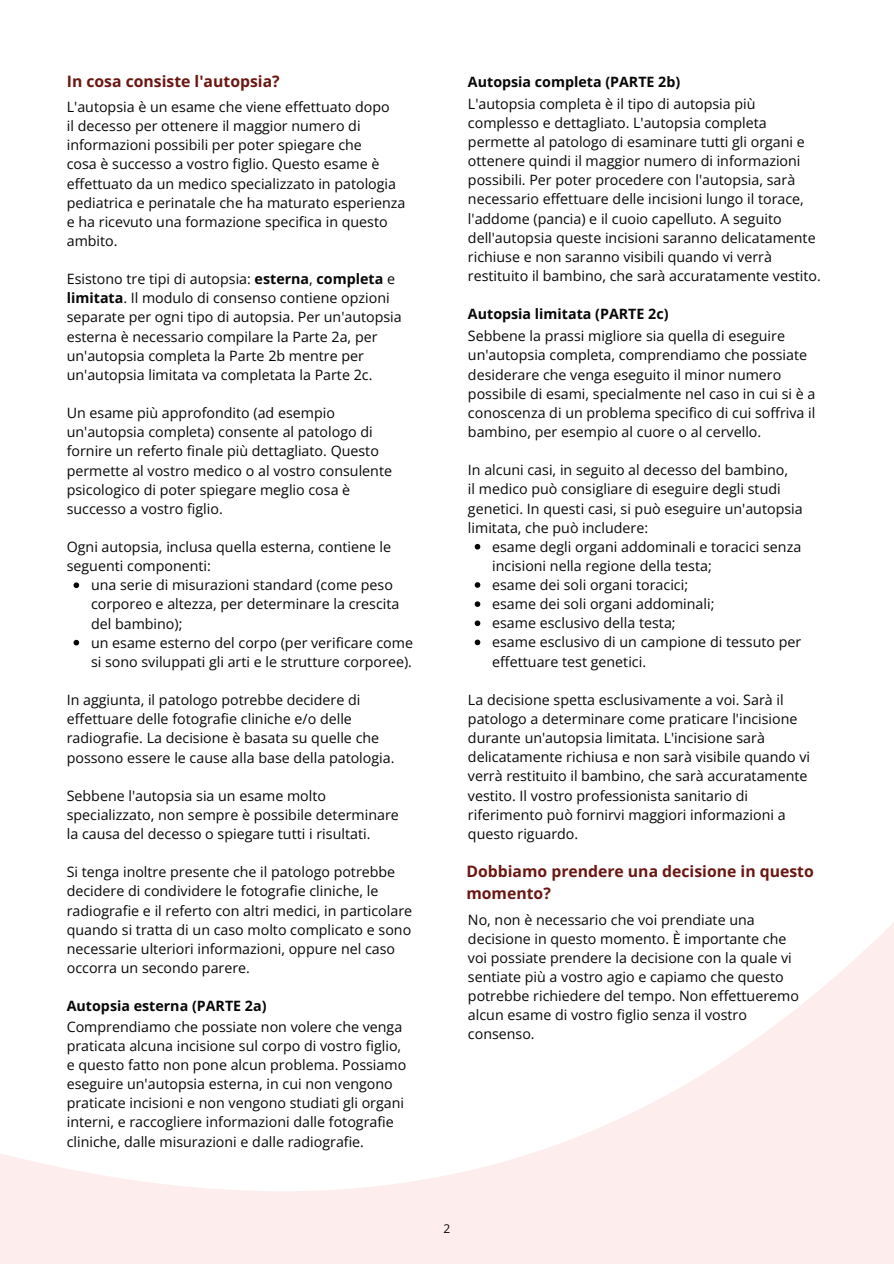
<style>
.page{position:relative;width:894px;height:1264px;background:#fff}
.page>*{position:absolute;margin:0;border:0;box-sizing:border-box;transform-origin:0 0}
.t1{font:700 15.75px/22.5px "Open Sans";color:#6b1711}
.t2{font:14.25px/19.2px "Open Sans";color:#070707}
.t3{font:700 14.25px "Open Sans";color:#070707}
.t4{font:12px "Open Sans";color:#070707}
.s1{font-weight:700}
</style>
<div class="page">
<svg style="left:0;top:923px;width:893px;height:340px"></svg>
<svg style="left:73px;top:582px;width:6px;height:6px"></svg>
<svg style="left:73px;top:640px;width:6px;height:5px"></svg>
<svg style="left:474px;top:544px;width:6px;height:5px"></svg>
<svg style="left:474px;top:582px;width:6px;height:6px"></svg>
<svg style="left:474px;top:601px;width:6px;height:6px"></svg>
<svg style="left:474px;top:620px;width:6px;height:6px"></svg>
<svg style="left:474px;top:639px;width:6px;height:6px"></svg>
<h1 class="t1" style="left:67px;top:69px;width:214px">In cosa consiste l'autopsia?</h1>
<p class="t2" style="left:67px;top:97px;width:324px">L'autopsia è un esame che viene effettuato dopo</p>
<p class="t2" style="left:67px;top:116px;width:296px">il decesso per ottenere il maggior numero di informazioni possibili per poter spiegare che</p>
<p class="t2" style="left:67px;top:154px;width:340px">cosa è successo a vostro figlio. Questo esame è effettuato da un medico specializzato in patologia pediatrica e perinatale che ha maturato esperienza e ha ricevuto una formazione specifica in questo ambito.</p>
<p class="t2" style="left:67px;top:269px;width:336px">Esistono tre tipi di autopsia: <span class="s1">esterna</span>, <span class="s1">completa</span> e <span class="s1">limitata</span>. Il modulo di consenso contiene opzioni separate per ogni tipo di autopsia. Per un'autopsia esterna è necessario compilare la Parte 2a, per un'autopsia completa la Parte 2b mentre per un'autopsia limitata va completata la Parte 2c.</p>
<p class="t2" style="left:67px;top:403px;width:327px">Un esame più approfondito (ad esempio un'autopsia completa) consente al patologo di fornire un referto finale più dettagliato. Questo permette al vostro medico o al vostro consulente psicologico di poter spiegare meglio cosa è successo a vostro figlio.</p>
<p class="t2" style="left:67px;top:537px;width:326px">Ogni autopsia, inclusa quella esterna, contiene le seguenti componenti:</p>
<p class="t2" style="left:91px;top:575px;width:310px">una serie di misurazioni standard (come peso corporeo e altezza, per determinare la crescita del bambino);</p>
<p class="t2" style="left:91px;top:632px;width:323px">un esame esterno del corpo (per verificare come si sono sviluppati gli arti e le strutture corporee).</p>
<p class="t2" style="left:67px;top:690px;width:295px">In aggiunta, il patologo potrebbe decidere di</p>
<p class="t2" style="left:67px;top:709px;width:329px">effettuare delle fotografie cliniche e/o delle radiografie. La decisione è basata su quelle che possono essere le cause alla base della patologia.</p>
<p class="t2" style="left:67px;top:785px;width:333px">Sebbene l'autopsia sia un esame molto specializzato, non sempre è possibile determinare la causa del decesso o spiegare tutti i risultati.</p>
<p class="t2" style="left:67px;top:862px;width:347px">Si tenga inoltre presente che il patologo potrebbe decidere di condividere le fotografie cliniche, le radiografie e il referto con altri medici, in particolare quando si tratta di un caso molto complicato e sono necessarie ulteriori informazioni, oppure nel caso occorra un secondo parere.</p>
<h1 class="t3" style="left:67px;top:995px;width:201px">Autopsia esterna (PARTE 2a)</h1>
<p class="t2" style="left:67px;top:1016px;width:337px">Comprendiamo che possiate non volere che venga praticata alcuna incisione sul corpo di vostro figlio,</p>
<h1 class="t2" style="left:67px;top:1054px;width:341px">e questo fatto non pone alcun problema. Possiamo eseguire un'autopsia esterna, in cui non vengono praticate incisioni e non vengono studiati gli organi interni, e raccogliere informazioni dalle fotografie cliniche, dalle misurazioni e dalle radiografie.</h1>
<p class="t3" style="left:468px;top:72px;width:214px">Autopsia completa (PARTE 2b)</p>
<p class="t2" style="left:468px;top:94px;width:354px">L'autopsia completa è il tipo di autopsia più complesso e dettagliato. L'autopsia completa permette al patologo di esaminare tutti gli organi e ottenere quindi il maggior numero di informazioni possibili. Per poter procedere con l'autopsia, sarà necessario effettuare delle incisioni lungo il torace, l'addome (pancia) e il cuoio capelluto. A seguito dell'autopsia queste incisioni saranno delicatamente richiuse e non saranno visibili quando vi verrà restituito il bambino, che sarà accuratamente vestito.</p>
<p class="t3" style="left:468px;top:304px;width:202px">Autopsia limitata (PARTE 2c)</p>
<p class="t2" style="left:468px;top:326px;width:349px">Sebbene la prassi migliore sia quella di eseguire un'autopsia completa, comprendiamo che possiate desiderare che venga eseguito il minor numero possibile di esami, specialmente nel caso in cui si è a conoscenza di un problema specifico di cui soffriva il bambino, per esempio al cuore o al cervello.</p>
<p class="t2" style="left:468px;top:460px;width:321px">In alcuni casi, in seguito al decesso del bambino,</p>
<p class="t2" style="left:468px;top:479px;width:336px">il medico può consigliare di eseguire degli studi genetici. In questi casi, si può eseguire un'autopsia limitata, che può includere:</p>
<p class="t2" style="left:492px;top:536px;width:310px">esame degli organi addominali e toracici senza incisioni nella regione della testa;</p>
<p class="t2" style="left:492px;top:575px;width:197px">esame dei soli organi toracici;</p>
<p class="t2" style="left:492px;top:594px;width:224px">esame dei soli organi addominali;</p>
<h1 class="t2" style="left:492px;top:613px;width:185px">esame esclusivo della testa;</h1>
<p class="t2" style="left:492px;top:632px;width:310px">esame esclusivo di un campione di tessuto per effettuare test genetici.</p>
<p class="t2" style="left:468px;top:689px;width:343px">La decisione spetta esclusivamente a voi. Sarà il patologo a determinare come praticare l'incisione durante un'autopsia limitata. L'incisione sarà delicatamente richiusa e non sarà visibile quando vi verrà restituito il bambino, che sarà accuratamente vestito. Il vostro professionista sanitario di riferimento può fornirvi maggiori informazioni a questo riguardo.</p>
<h1 class="t1" style="left:466px;top:859px;width:349px">Dobbiamo prendere una decisione in questo momento?</h1>
<p class="t2" style="left:468px;top:909px;width:332px">No, non è necessario che voi prendiate una decisione in questo momento. È importante che voi possiate prendere la decisione con la quale vi sentiate più a vostro agio e capiamo che questo potrebbe richiedere del tempo. Non effettueremo alcun esame di vostro figlio senza il vostro consenso.</p>
<p class="t4" style="left:443px;top:1219px;width:8px">2</p>
</div>
